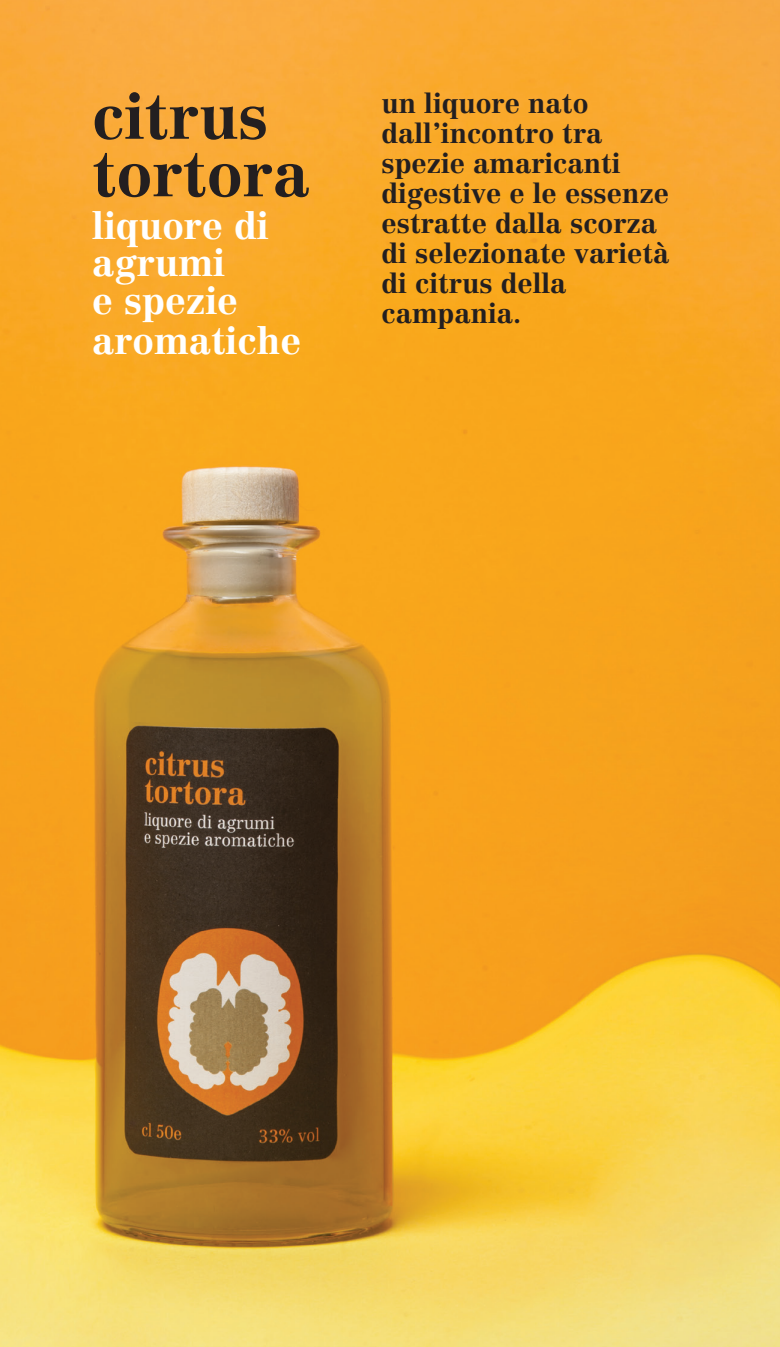
<style>
.page{position:relative;width:780px;height:1347px;background:#fff}
.page>*{position:absolute;margin:0;border:0;box-sizing:border-box;transform-origin:0 0}
.t1{font:700 62.5px/57.5px "Centennial LT Pro";color:#231f20}
.t2{font:700 37.5px/38.2px "Centennial LT Pro";color:#fff}
.t3{font:700 27.5px/30px "Centennial LT Pro";color:#231f20}
</style>
<div class="page">
<img style="left:0;top:0;width:780px;height:1346px">
<h1 class="t1" style="left:92px;top:87px;width:219px">citrus tortora</h1>
<h2 class="t2" style="left:92px;top:206px;width:211px">liquore di agrumi<br>e spezie aromatiche</h2>
<p class="t3" style="left:381px;top:88px;width:289px">un liquore nato dall’incontro tra spezie amaricanti digestive e le essenze estratte dalla scorza di selezionate varietà di citrus della campania.</p>
</div>
